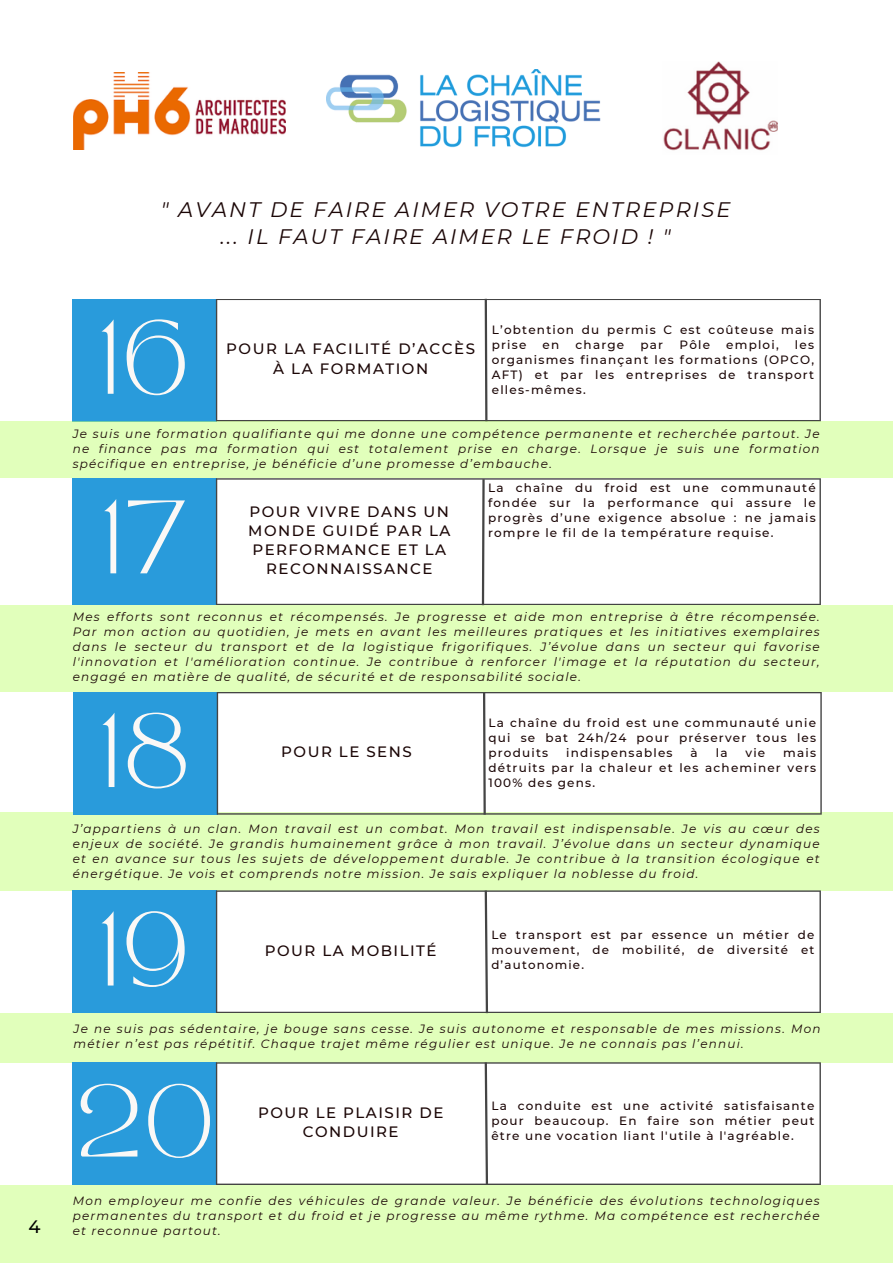
<style>
.page{position:relative;width:893px;height:1264px;background:#fff}
.page>*{position:absolute;margin:0;border:0;box-sizing:border-box;transform-origin:0 0}
.t1{font:72.9px "TAN MONCHERI Regular";letter-spacing:.05em;color:#faf8f6}
.t2{font:71.4px "TAN MONCHERI Regular";color:#faf8f6}
.t3{font:italic 21px "Montserrat";letter-spacing:.1em;color:#1b0606}
.t4{font:500 18px "Montserrat";color:#000}
.t5{font:500 15px/19px "Montserrat";letter-spacing:.1em;color:#1b0606;text-align:center}
.t6{font:italic 12px/15px "Montserrat";letter-spacing:.1em;color:#1b0606;text-align:justify}
.t7{font:500 12px/15px "Montserrat";letter-spacing:.1em;color:#1b0606;text-align:justify}
.t8{font:500 11.85px/14.9px "Montserrat";letter-spacing:.1em;color:#1b0606;text-align:justify}
</style>
<div class="page">
<div style="left:72px;top:299px;width:145px;height:122px;background:#299bdb"></div>
<svg style="left:216px;top:299px;width:604px;height:122px"></svg>
<svg style="left:483px;top:298px;width:5px;height:123px"></svg>
<div style="left:0;top:1184px;width:892px;height:78px;background:#e1ffbb"></div>
<div style="left:0;top:421px;width:892px;height:57px;background:#e1ffbb"></div>
<div style="left:0;top:605px;width:892px;height:87px;background:#e1ffbb"></div>
<div style="left:72px;top:478px;width:145px;height:127px;background:#299bdb"></div>
<svg style="left:216px;top:478px;width:604px;height:127px"></svg>
<svg style="left:480px;top:478px;width:6px;height:128px"></svg>
<div style="left:0;top:813px;width:892px;height:78px;background:#e1ffbb"></div>
<div style="left:73px;top:692px;width:145px;height:122px;background:#299bdb"></div>
<svg style="left:217px;top:692px;width:604px;height:122px"></svg>
<svg style="left:482px;top:692px;width:5px;height:123px"></svg>
<div style="left:0;top:1013px;width:892px;height:50px;background:#e1ffbb"></div>
<div style="left:72px;top:890px;width:145px;height:123px;background:#299bdb"></div>
<svg style="left:216px;top:890px;width:604px;height:123px"></svg>
<svg style="left:483px;top:890px;width:6px;height:124px"></svg>
<div style="left:72px;top:1062px;width:145px;height:122px;background:#299bdb"></div>
<svg style="left:216px;top:1062px;width:604px;height:122px"></svg>
<svg style="left:483px;top:1062px;width:6px;height:123px"></svg>
<img style="left:326px;top:70px;width:275px;height:78px">
<img style="left:663px;top:61px;width:114px;height:90px">
<img style="left:74px;top:73px;width:211px;height:76px">
<p class="t4" style="left:29px;top:1215px;width:14px">4</p>
<p class="t3" style="left:161px;top:197px;width:571px">" AVANT DE FAIRE AIMER VOTRE ENTREPRISE</p>
<p class="t3" style="left:220px;top:224px;width:452px">... IL FAUT FAIRE AIMER LE FROID ! "</p>
<p class="t1" style="left:102px;top:319px;width:88px">16</p>
<p class="t7" style="left:492px;top:322px;width:324px">L’obtention du permis C est coûteuse mais prise</p>
<p class="t7" style="left:542px;top:337px;width:18px">en</p>
<p class="t7" style="left:575px;top:337px;width:50px">charge</p>
<p class="t7" style="left:640px;top:337px;width:24px">par</p>
<p class="t7" style="left:679px;top:337px;width:32px">Pôle</p>
<p class="t7" style="left:726px;top:337px;width:54px">emploi,</p>
<p class="t7" style="left:492px;top:337px;width:324px;text-indent:303px">les organismes finançant les formations (OPCO, AFT) et par les entreprises de transport elles-mêmes.</p>
<p class="t6" style="left:73px;top:426px;width:748px">Je suis une formation qualifiante qui me donne une compétence permanente et recherchée partout. Je ne finance pas ma formation qui est totalement prise en charge. Lorsque je suis une formation spécifique en entreprise, je bénéficie d’une promesse d’embauche.</p>
<p class="t1" style="left:105px;top:499px;width:82px">17</p>
<p class="t5" style="left:248px;top:502px;width:204px">POUR VIVRE DANS UN<br>MONDE GUIDÉ PAR LA<br>PERFORMANCE ET LA<br>RECONNAISSANCE</p>
<p class="t5" style="left:226px;top:339px;width:250px">POUR LA FACILITÉ D’ACCÈS<br>À LA FORMATION</p>
<p class="t7" style="left:488px;top:480px;width:329px">La chaîne du froid est une communauté fondée sur la performance qui assure le progrès d’une exigence absolue : ne jamais rompre le fil de la température requise.</p>
<p class="t6" style="left:73px;top:609px;width:748px">Mes efforts sont reconnus et récompensés. Je progresse et aide mon entreprise à être récompensée.<br>Par mon action au quotidien, je mets en avant les meilleures pratiques et les initiatives exemplaires dans le secteur du transport et de la logistique frigorifiques. J’évolue dans un secteur qui favorise l'innovation et l'amélioration continue. Je contribue à renforcer l'image et la réputation du secteur, engagé en matière de qualité, de sécurité et de responsabilité sociale.</p>
<p class="t1" style="left:103px;top:712px;width:88px">18</p>
<p class="t7" style="left:488px;top:715px;width:329px">La chaîne du froid est une communauté unie qui se bat 24h/24 pour préserver tous les produits</p>
<p class="t5" style="left:281px;top:742px;width:132px">POUR LE SENS</p>
<p class="t7" style="left:488px;top:745px;width:329px;text-indent:295px">mais détruits par la chaleur et les acheminer vers 100% des gens.</p>
<p class="t6" style="left:73px;top:820px;width:748px">J’appartiens à un clan. Mon travail est un combat. Mon travail est indispensable. Je vis au cœur des enjeux de société. Je grandis humainement grâce à mon travail. J’évolue dans un secteur dynamique et en avance sur tous les sujets de développement durable. Je contribue à la transition écologique et énergétique. Je vois et comprends notre mission. Je sais expliquer la noblesse du froid.</p>
<p class="t1" style="left:102px;top:911px;width:88px">19</p>
<p class="t7" style="left:566px;top:745px;width:108px">indispensables</p>
<p class="t7" style="left:690px;top:745px;width:9px">à</p>
<p class="t7" style="left:715px;top:745px;width:13px">la</p>
<p class="t7" style="left:745px;top:745px;width:21px">vie</p>
<p class="t5" style="left:265px;top:940px;width:173px">POUR LA MOBILITÉ</p>
<p class="t8" style="left:491px;top:927px;width:324px">Le transport est par essence un métier de mouvement, de mobilité, de diversité et d’autonomie.</p>
<p class="t6" style="left:74px;top:1021px;width:748px">Je ne suis pas sédentaire, je bouge sans cesse. Je suis autonome et responsable de mes missions. Mon métier n’est pas répétitif. Chaque trajet même régulier est unique. Je ne connais pas l’ennui.</p>
<p class="t2" style="left:77px;top:1083px;width:138px">20</p>
<p class="t5" style="left:258px;top:1102px;width:187px">POUR LE PLAISIR DE<br>CONDUIRE</p>
<p class="t7" style="left:491px;top:1098px;width:324px">La conduite est une activité satisfaisante pour beaucoup. En faire son métier peut être une vocation liant l'utile à l'agréable.</p>
<p class="t6" style="left:73px;top:1193px;width:748px">Mon employeur me confie des véhicules de grande valeur. Je bénéficie des évolutions technologiques permanentes du transport et du froid et je progresse au même rythme. Ma compétence est recherchée et reconnue partout.</p>
</div>
